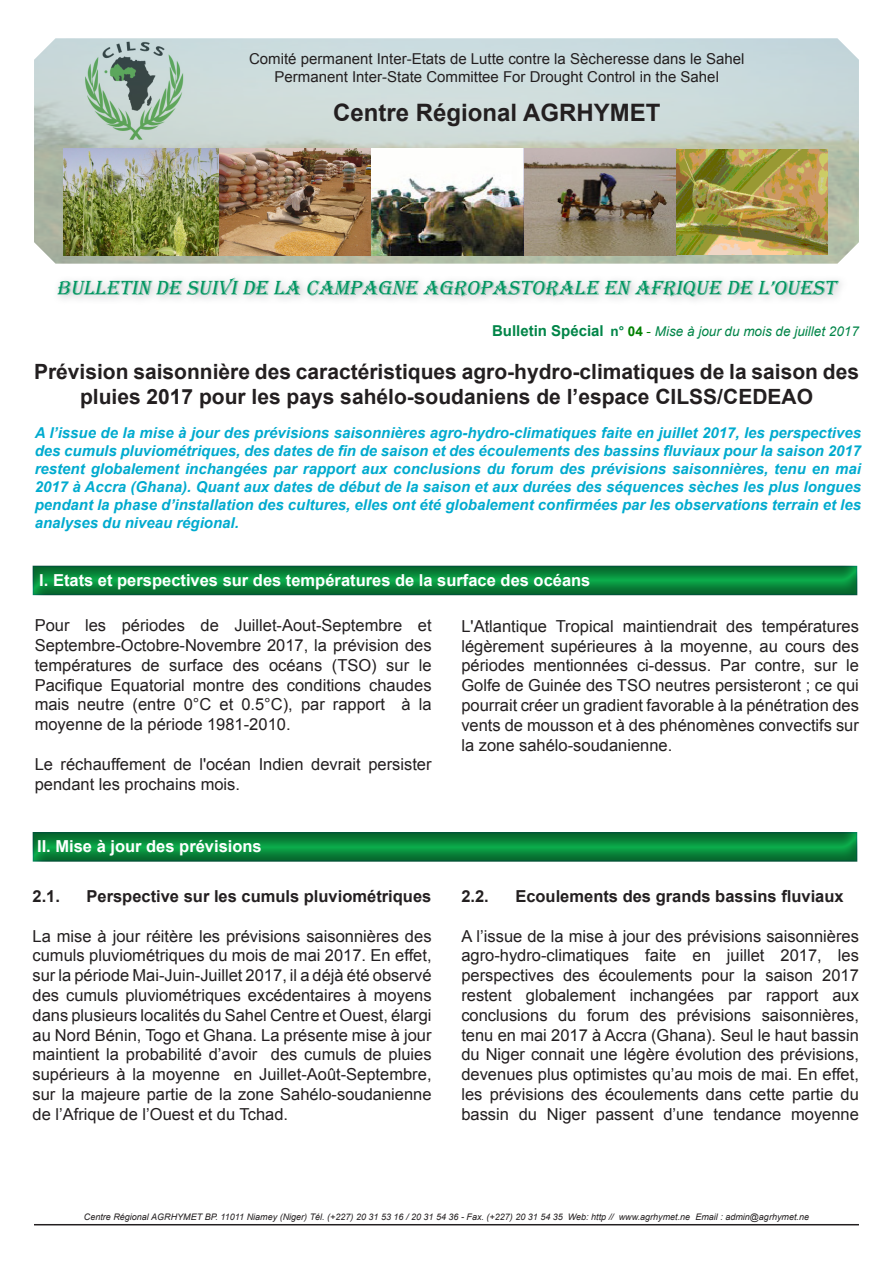
<style>
.page{position:relative;width:893px;height:1263px;background:#fff}
.page>*{position:absolute;margin:0;border:0;box-sizing:border-box;transform-origin:0 0}
.t1{font:700 24px "Arial";color:#231f20}
.t2{font:700 21px/25.2px "Arial";color:#231f20;text-align:center}
.t3{font:italic 21px "Algerian";color:#009560}
.t4{font:16.5px/19.8px "Arial";color:#231f20;text-align:justify}
.t5{font:700 16.5px "Arial";color:#fff}
.t6{font:700 16.5px "Arial";color:#231f20}
.t7{font:italic 700 15px/18px "Arial";color:#00abcf;text-align:justify}
.t8{font:15px "Arial";color:#231f20}
.t9{font:italic 13.5px "Arial";color:#008548}
.t10{font:italic 9px "Arial";color:#231f20}
.s1{font-weight:700;font-style:normal;font-size:15px}
.s2{font-weight:700;font-style:normal}
.s3{font-weight:700;font-style:normal;color:#008000}
.s4{font-style:normal;color:#008000}
</style>
<div class="page">
<img style="left:34px;top:38px;width:825px;height:226px">
<img style="left:64px;top:149px;width:764px;height:106px">
<div style="left:52px;top:273px;width:796px;height:33px;background:#a1a3a6;opacity:.75"></div>
<hr style="left:34px;top:1224px;width:825px;height:1px;background:#231f20">
<div style="left:23px;top:562px;width:837px;height:36px;background:#231f20;opacity:.5"></div>
<div style="left:23px;top:828px;width:837px;height:36px;background:#231f20;opacity:.5"></div>
<p class="t8" style="left:249px;top:49px;width:497px">Comité permanent Inter-Etats de Lutte contre la Sècheresse dans le Sahel</p>
<p class="t8" style="left:275px;top:67px;width:446px">Permanent Inter-State Committee For Drought Control in the Sahel</p>
<p class="t1" style="left:333px;top:97px;width:329px">Centre Régional AGRHYMET</p>
<p class="t3" style="left:57px;top:276px;width:784px">BULLETIN DE SUIVI DE LA CAMPAGNE AGROPASTORALE EN AFRIQUE DE L’OUEST</p>
<p class="t9" style="left:492px;top:323px;width:368px"><span class="s1">Bulletin Spécial</span> <span class="s2">n°</span> <span class="s3">04</span> <span class="s4">-</span> Mise à jour du mois de juillet 2017</p>
<p class="t2" style="left:34px;top:359px;width:826px">Prévision saisonnière des caractéristiques agro-hydro-climatiques de la saison des pluies 2017 pour les pays sahélo-soudaniens de l’espace CILSS/CEDEAO</p>
<p class="t7" style="left:35px;top:424px;width:828px">A l’issue de la mise à jour des prévisions saisonnières agro-hydro-climatiques faite en juillet 2017, les perspectives des cumuls pluviométriques, des dates de fin de saison et des écoulements des bassins fluviaux pour la saison 2017 restent globalement inchangées par rapport aux conclusions du forum des prévisions saisonnières, tenu en mai 2017 à Accra (Ghana). Quant aux dates de début de la saison et aux durées des séquences sèches les plus longues pendant la phase d’installation des cultures, elles ont été globalement confirmées par les observations terrain et les analyses du niveau régional.</p>
<p class="t5" style="left:39px;top:569px;width:553px">I. Etats et perspectives sur des températures de la surface des océans</p>
<p class="t4" style="left:35px;top:616px;width:398px">Pour les périodes de Juillet-Aout-Septembre et Septembre-Octobre-Novembre 2017, la prévision des températures de surface des océans (TSO) sur le Pacifique Equatorial montre des conditions chaudes mais neutre (entre 0°C et 0.5°C), par rapport à la moyenne de la période 1981-2010.</p>
<p class="t4" style="left:35px;top:754px;width:398px">Le réchauffement de l'océan Indien devrait persister pendant les prochains mois.</p>
<p class="t5" style="left:37px;top:836px;width:226px">II. Mise à jour des prévisions</p>
<p class="t6" style="left:33px;top:885px;width:29px">2.1.</p>
<p class="t6" style="left:87px;top:885px;width:346px">Perspective sur les cumuls pluviométriques</p>
<p class="t4" style="left:33px;top:926px;width:401px">La mise à jour réitère les prévisions saisonnières des cumuls pluviométriques du mois de mai 2017. En effet, sur la période Mai-Juin-Juillet 2017, il a déjà été observé des cumuls pluviométriques excédentaires à moyens dans plusieurs localités du Sahel Centre et Ouest, élargi au Nord Bénin, Togo et Ghana. La présente mise à jour maintient la probabilité d’avoir des cumuls de pluies supérieurs à la moyenne en Juillet-Août-Septembre, sur la majeure partie de la zone Sahélo-soudanienne de l’Afrique de l’Ouest et du Tchad.</p>
<p class="t4" style="left:461px;top:616px;width:399px">L'Atlantique Tropical maintiendrait des températures légèrement supérieures à la moyenne, au cours des périodes mentionnées ci-dessus. Par contre, sur le Golfe de Guinée des TSO neutres persisteront ; ce qui pourrait créer un gradient favorable à la pénétration des vents de mousson et à des phénomènes convectifs sur la zone sahélo-soudanienne.</p>
<p class="t6" style="left:461px;top:885px;width:29px">2.2.</p>
<p class="t6" style="left:515px;top:885px;width:330px">Ecoulements des grands bassins fluviaux</p>
<p class="t4" style="left:461px;top:926px;width:399px">A l’issue de la mise à jour des prévisions saisonnières agro-hydro-climatiques faite en juillet 2017, les perspectives des écoulements pour la saison 2017 restent globalement inchangées par rapport aux conclusions du forum des prévisions saisonnières, tenu en mai 2017 à Accra (Ghana). Seul le haut bassin du Niger connait une légère évolution des prévisions, devenues plus optimistes qu’au mois de mai. En effet, les prévisions des écoulements dans cette partie du bassin du Niger passent d’une tendance moyenne</p>
<p class="t10" style="left:84px;top:1211px;width:726px">Centre Régional AGRHYMET BP. 11011 Niamey (Niger) Tél. (+227) 20 31 53 16 / 20 31 54 36 - Fax. (+227) 20 31 54 35 Web: http // www.agrhymet.ne Email : admin@agrhymet.ne</p>
</div>
